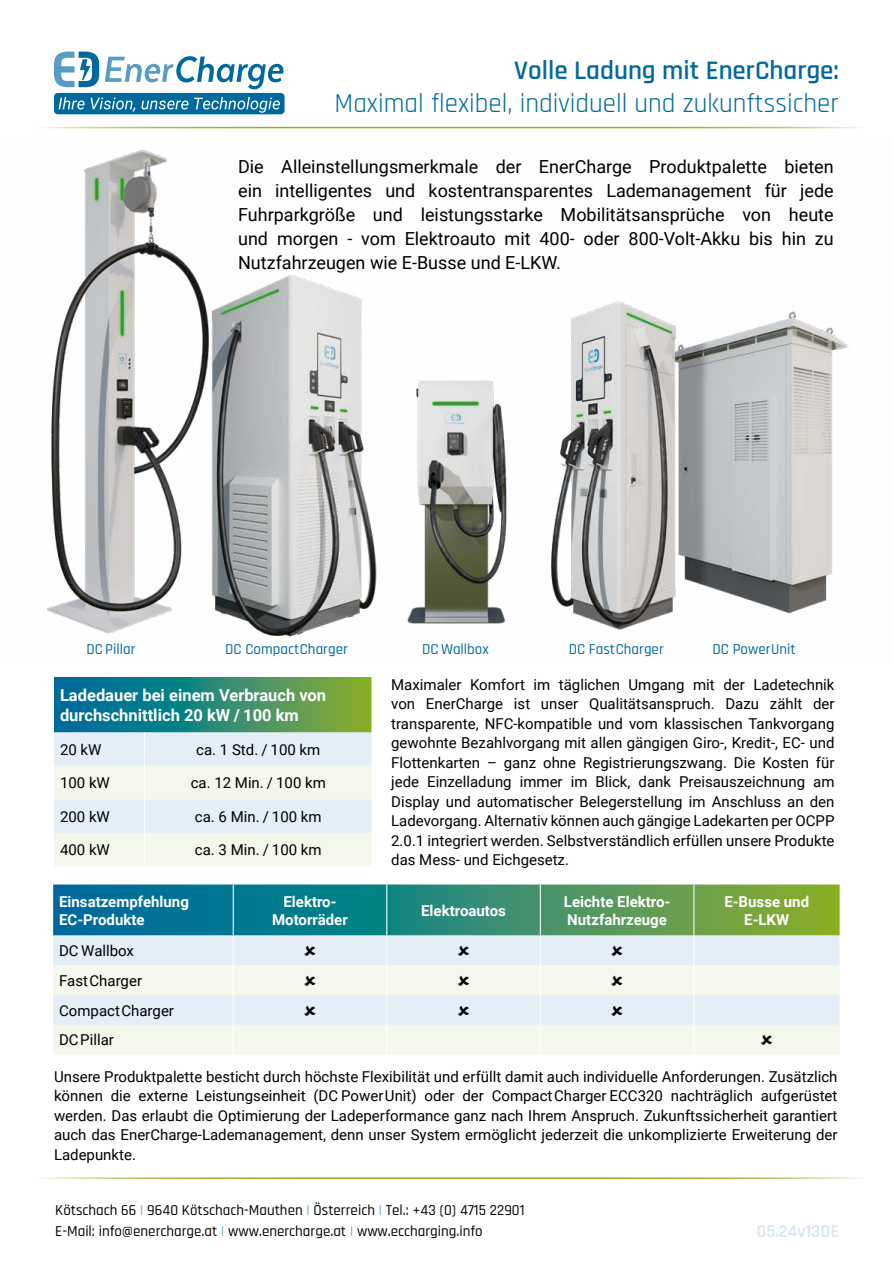
<style>
.page{position:relative;width:893px;height:1263px;background:#fff}
.page>*{position:absolute;margin:0;border:0;box-sizing:border-box;transform-origin:0 0}
.t1{font:27px "Rajdhani";color:#00699c}
.t2{font:600 27px "Rajdhani";color:#00699c}
.t3{font:18px/24px "Roboto";color:#000;text-align:justify}
.t4{font:600 18px "Rajdhani";color:#d7e5f1}
.t5{font:700 16.5px/19.8px "Roboto";color:#fff}
.t6{font:15px/19.5px "Roboto";color:#000;text-align:justify}
.t7{font:500 15px/21px "Rajdhani";color:#000}
.t8{font:700 15px/18px "Roboto";color:#fff}
.t9{font:500 15px "Rajdhani";color:#00699c}
.s1{color:#569cc4}
</style>
<div class="page">
<svg style="left:105px;top:56px;width:179px;height:33px"></svg>
<svg style="left:54px;top:52px;width:45px;height:35px"></svg>
<div style="left:54px;top:93px;width:231px;height:21px;background:#00699c;border-radius:4px"></div>
<svg style="left:59px;top:97px;width:76px;height:15px"></svg>
<svg style="left:141px;top:100px;width:47px;height:10px"></svg>
<svg style="left:194px;top:97px;width:86px;height:16px"></svg>
<hr style="left:30px;top:127px;width:833px;height:1px;background:#8baf1a">
<svg style="left:54px;top:677px;width:317px;height:55px;background:#308971"></svg>
<svg style="left:54px;top:732px;width:317px;height:134px;background:#ebf2f0"></svg>
<hr style="left:144px;top:732px;width:1px;height:34px;background:#fff">
<hr style="left:144px;top:766px;width:1px;height:33px;background:#fff">
<hr style="left:144px;top:799px;width:1px;height:34px;background:#fff">
<hr style="left:144px;top:833px;width:1px;height:33px;background:#fff">
<svg style="left:53px;top:884px;width:787px;height:51px;background:#338b73"></svg>
<div style="left:53px;top:935px;width:787px;height:30px;background:#e4eef6"></div>
<svg style="left:53px;top:965px;width:787px;height:89px;background:#eef4ee"></svg>
<hr style="left:233px;top:935px;width:1px;height:30px;background:#fff">
<hr style="left:386px;top:935px;width:1px;height:30px;background:#fff">
<hr style="left:540px;top:935px;width:1px;height:30px;background:#fff">
<hr style="left:693px;top:935px;width:1px;height:30px;background:#fff">
<hr style="left:233px;top:965px;width:1px;height:30px;background:#fff">
<hr style="left:386px;top:965px;width:1px;height:30px;background:#fff">
<hr style="left:540px;top:965px;width:1px;height:30px;background:#fff">
<hr style="left:693px;top:965px;width:1px;height:30px;background:#fff">
<hr style="left:233px;top:995px;width:1px;height:30px;background:#fff">
<hr style="left:386px;top:995px;width:1px;height:30px;background:#fff">
<hr style="left:540px;top:995px;width:1px;height:30px;background:#fff">
<hr style="left:693px;top:995px;width:1px;height:30px;background:#fff">
<svg style="left:233px;top:1025px;width:1px;height:29px"></svg>
<svg style="left:386px;top:1025px;width:1px;height:29px"></svg>
<svg style="left:540px;top:1025px;width:1px;height:29px"></svg>
<svg style="left:693px;top:1025px;width:1px;height:29px"></svg>
<hr style="left:233px;top:884px;width:1px;height:51px;background:#fff">
<hr style="left:386px;top:884px;width:1px;height:51px;background:#fff">
<hr style="left:540px;top:884px;width:1px;height:51px;background:#fff">
<hr style="left:693px;top:884px;width:1px;height:51px;background:#fff">
<hr style="left:30px;top:1177px;width:833px;height:2px;background:#8baf1a">
<img style="left:47px;top:150px;width:801px;height:487px">
<svg style="left:304px;top:945px;width:12px;height:11px"></svg>
<svg style="left:458px;top:945px;width:11px;height:11px"></svg>
<svg style="left:612px;top:945px;width:11px;height:11px"></svg>
<svg style="left:304px;top:975px;width:12px;height:11px"></svg>
<svg style="left:458px;top:975px;width:11px;height:11px"></svg>
<svg style="left:612px;top:975px;width:11px;height:11px"></svg>
<svg style="left:304px;top:1005px;width:12px;height:10px"></svg>
<svg style="left:458px;top:1005px;width:11px;height:10px"></svg>
<svg style="left:612px;top:1005px;width:11px;height:10px"></svg>
<svg style="left:761px;top:1035px;width:11px;height:10px"></svg>
<h1 class="t2" style="left:514px;top:54px;width:326px">Volle Ladung mit EnerCharge:</h1>
<h1 class="t1" style="left:335px;top:88px;width:506px">Maximal flexibel, individuell und zukunftssicher</h1>
<p class="t3" style="left:238px;top:154px;width:597px">Die Alleinstellungsmerkmale der EnerCharge Produktpalette bieten ein intelligentes und kostentransparentes Lademanagement für jede Fuhrparkgröße und leistungsstarke Mobilitätsansprüche von heute und morgen - vom Elektroauto mit 400- oder 800-Volt-Akku bis hin zu Nutzfahrzeugen wie E-Busse und E-LKW.</p>
<p class="t9" style="left:86px;top:640px;width:51px">DC Pillar</p>
<p class="t9" style="left:225px;top:640px;width:124px">DC CompactCharger</p>
<p class="t9" style="left:422px;top:640px;width:68px">DC Wallbox</p>
<p class="t9" style="left:569px;top:640px;width:97px">DC FastCharger</p>
<p class="t9" style="left:712px;top:640px;width:85px">DC PowerUnit</p>
<p class="t6" style="left:391px;top:674px;width:445px">Maximaler Komfort im täglichen Umgang mit der Ladetechnik von EnerCharge ist unser Qualitätsanspruch. Dazu zählt der transparente, NFC-kompatible und vom klassischen Tankvorgang gewohnte Bezahlvorgang mit allen gängigen Giro-, Kredit-, EC- und Flottenkarten – ganz ohne Registrierungszwang. Die Kosten für jede Einzelladung immer im Blick, dank Preisauszeichnung am Display und automatischer Belegerstellung im Anschluss an den Ladevorgang. Alternativ können auch gängige Ladekarten per OCPP 2.0.1 integriert werden. Selbstverständlich erfüllen unsere Produkte das Mess- und Eichgesetz.</p>
<p class="t5" style="left:60px;top:685px;width:268px">Ladedauer bei einem Verbrauch von durchschnittlich 20 kW / 100 km</p>
<p class="t6" style="left:60px;top:739px;width:43px">20 kW</p>
<p class="t6" style="left:196px;top:739px;width:126px">ca. 1 Std. / 100 km</p>
<p class="t6" style="left:60px;top:772px;width:51px">100 kW</p>
<p class="t6" style="left:191px;top:772px;width:137px">ca. 12 Min. / 100 km</p>
<p class="t6" style="left:60px;top:806px;width:51px">200 kW</p>
<p class="t6" style="left:195px;top:806px;width:128px">ca. 6 Min. / 100 km</p>
<p class="t6" style="left:60px;top:840px;width:51px">400 kW</p>
<p class="t6" style="left:195px;top:840px;width:128px">ca. 3 Min. / 100 km</p>
<p class="t8" style="left:59px;top:892px;width:131px">Einsatzempfehlung<br>EC-Produkte</p>
<p class="t8" style="left:272px;top:892px;width:77px;text-align:center">Elektro-<br>Motorräder</p>
<p class="t8" style="left:421px;top:901px;width:86px">Elektroautos</p>
<p class="t8" style="left:564px;top:892px;width:108px">Leichte Elektro-<br>Nutzfahrzeuge</p>
<p class="t8" style="left:724px;top:892px;width:86px;text-align:center">E-Busse und<br>E-LKW</p>
<p class="t6" style="left:59px;top:935px;width:116px;line-height:29.7px;text-align:left">DC Wallbox<br>Fast Charger<br>Compact Charger<br>DC Pillar</p>
<p class="t6" style="left:54px;top:1066px;width:785px">Unsere Produktpalette besticht durch höchste Flexibilität und erfüllt damit auch individuelle Anforderungen. Zusätzlich können die externe Leistungseinheit (DC Power Unit) oder der Compact Charger ECC320 nachträglich aufgerüstet werden. Das erlaubt die Optimierung der Ladeperformance ganz nach Ihrem Anspruch. Zukunftssicherheit garantiert auch das EnerCharge-Lademanagement, denn unser System ermöglicht jederzeit die unkomplizierte Erweiterung der Ladepunkte.</p>
<p class="t7" style="left:55px;top:1200px;width:471px">Kötschach 66 <span class="s1">|</span> 9640 Kötschach-Mauthen <span class="s1">|</span> Österreich <span class="s1">|</span> Tel.: +43 (0) 4715 22901<br>E-Mail: info@enercharge.at <span class="s1">|</span> www.enercharge.at <span class="s1">|</span> www.eccharging.info</p>
<p class="t4" style="left:757px;top:1220px;width:84px">05.24v13DE</p>
</div>
